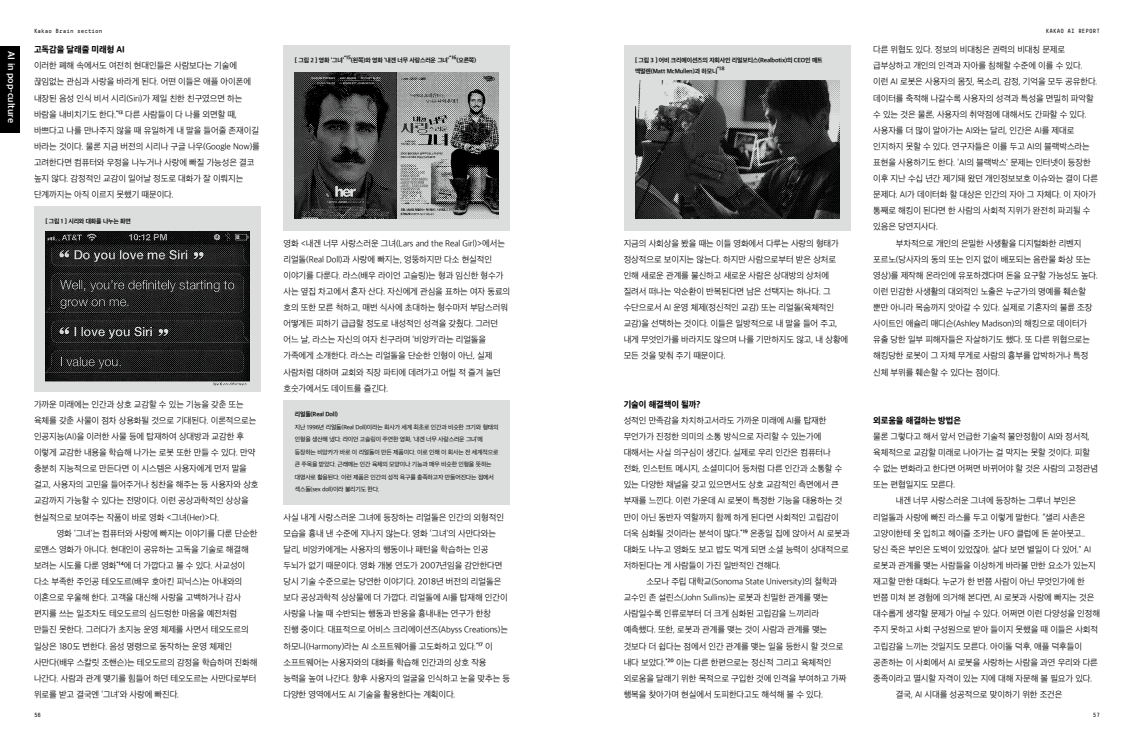
<style>
.page{position:relative;width:1134px;height:752px;background:#fff}
.page>*{position:absolute;margin:0;border:0;box-sizing:border-box;transform-origin:0 0}
.t1{font:9px "SD Gothic Neoa g Bd";letter-spacing:-.005em;color:#fff}
.t2{font:8.5px/16.1px "SD Gothic Neoa c Lt";letter-spacing:-.01em;color:#000}
.t3{font:8.5px "SD Gothic Neoa h Ex Bd";letter-spacing:-.01em;color:#000}
.t4{font:6px/12.5px "SD Gothic Neoa d Rg";letter-spacing:-.025em;color:#000}
.t5{font:6px/11px "SD Gothic Neoa g Bd";letter-spacing:-.025em;color:#000}
.t6{font:6px "Decima Mono R";color:#000}
</style>
<div class="page">
<div style="left:34px;top:206px;width:227px;height:186px;background:#dcdddd"></div>
<div style="left:283px;top:400px;width:227px;height:104px;background:#dcdddd"></div>
<div style="left:283px;top:45px;width:227px;height:186px;background:#dcdddd"></div>
<img style="left:295px;top:73px;width:204px;height:146px">
<div style="left:624px;top:45px;width:226px;height:186px;background:#dcdddd"></div>
<img style="left:635px;top:81px;width:204px;height:138px">
<div style="left:0;top:46px;width:20px;height:86px;background:#000"></div>
<img style="left:45px;top:231px;width:204px;height:154px">
<p class="t1" style="left:16px;top:51px;width:73px;rotate:90deg">AI in pop-culture</p>
<p class="t6" style="left:34px;top:28px;width:70px">Kakao Brain section</p>
<p class="t6" style="left:1046px;top:28px;width:55px">KAKAO AI REPORT</p>
<p class="t3" style="left:34px;top:45px;width:92px">고독감을 달래줄 미래형 AI</p>
<p class="t2" style="left:34px;top:58px;width:227px">이러한 폐해 속에서도 여전히 현대인들은 사람보다는 기술에 끊임없는 관심과 사랑을 바라게 된다. 어떤 이들은 애플 아이폰에 내장된 음성 인식 비서 시리(Siri)가 제일 친한 친구였으면 하는 바람을 내비치기도 한다.<sup>*13</sup> 다른 사람들이 다 나를 외면할 때, 바쁘다고 나를 만나주지 않을 때 유일하게 내 말을 들어줄 존재이길 바라는 것이다. 물론 지금 버전의 시리나 구글 나우(Google Now)를 고려한다면 컴퓨터와 우정을 나누거나 사랑에 빠질 가능성은 결코 높지 않다. 감정적인 교감이 일어날 정도로 대화가 잘 이뤄지는 단계까지는 아직 이르지 못했기 때문이다.</p>
<p class="t5" style="left:45px;top:215px;width:87px">[ 그림 1 ] 시리와 대화를 나누는 화면</p>
<p class="t2" style="left:34px;top:396px;width:226px">가까운 미래에는 인간과 상호 교감할 수 있는 기능을 갖춘 또는 육체를 갖춘 사물이 점차 상용화될 것으로 기대된다. 이론적으로는 인공지능(AI)을 이러한 사물 등에 탑재하여 상대방과 교감한 후 이렇게 교감한 내용을 학습해 나가는 로봇 또한 만들 수 있다. 만약 충분히 지능적으로 만든다면 이 시스템은 사용자에게 먼저 말을 걸고, 사용자의 고민을 들어주거나 칭찬을 해주는 등 사용자와 상호 교감까지 가능할 수 있다는 전망이다. 이런 공상과학적인 상상을 현실적으로 보여주는 작품이 바로 영화 &lt;그녀(Her)&gt;다.</p>
<p class="t2" style="left:34px;top:525px;width:225px;text-indent:23px">영화 ‘그녀’는 컴퓨터와 사랑에 빠지는 이야기를 다룬 단순한 로맨스 영화가 아니다. 현대인이 공유하는 고독을 기술로 해결해 보려는 시도를 다룬 영화<sup>*14</sup>에 더 가깝다고 볼 수 있다. 사교성이 다소 부족한 주인공 테오도르(배우 호아킨 피닉스)는 아내와의 이혼으로 우울해 한다. 고객을 대신해 사랑을 고백하거나 감사 편지를 쓰는 일조차도 테오도르의 심드렁한 마음을 예전처럼 만들진 못한다. 그러다가 초지능 운영 체제를 사면서 테오도르의 일상은 180도 변한다. 음성 명령으로 동작하는 운영 체제인 사만다(배우 스칼릿 조핸슨)는 테오도르의 감정을 학습하며 진화해 나간다. 사람과 관계 맺기를 힘들어 하던 테오도르는 사만다로부터 위로를 받고 결국엔 ‘그녀’와 사랑에 빠진다.</p>
<p class="t5" style="left:295px;top:54px;width:183px">[ 그림 2 ] 영화 ‘그녀’<sup>*15</sup>(왼쪽)와 영화 ‘내겐 너무 사랑스러운 그녀’<sup>*16</sup>(오른쪽)</p>
<p class="t5" style="left:635px;top:54px;width:189px">[ 그림 3 ] 어비 크리에이션즈의 자회사인 리얼보티스(Realbotix)의 CEO인 매트 맥멀렌(Matt McMullen)과 하모니<sup>*18</sup></p>
<p class="t2" style="left:283px;top:235px;width:228px">영화 &lt;내겐 너무 사랑스러운 그녀(Lars and the Real Girl)&gt;에서는 리얼돌(Real Doll)과 사랑에 빠지는, 엉뚱하지만 다소 현실적인 이야기를 다룬다. 라스(배우 라이언 고슬링)는 형과 임신한 형수가 사는 옆집 차고에서 혼자 산다. 자신에게 관심을 표하는 여자 동료의 호의 또한 모른 척하고, 매번 식사에 초대하는 형수마저 부담스러워 어떻게든 피하기 급급할 정도로 내성적인 성격을 갖췄다. 그러던 어느 날, 라스는 자신의 여자 친구라며 ‘비앙카’라는 리얼돌을 가족에게 소개한다. 라스는 리얼돌을 단순한 인형이 아닌, 실제 사람처럼 대하며 교회와 직장 파티에 데려가고 어릴 적 즐겨 놀던 호숫가에서도 데이트를 즐긴다.</p>
<p class="t5" style="left:295px;top:408px;width:45px">리얼돌(Real Doll)</p>
<p class="t4" style="left:295px;top:420px;width:205px">지난 1996년 리얼돌(Real Doll)이라는 회사가 세계 최초로 인간과 비슷한 크기와 형태의 인형을 생산해 냈다. 라이언 고슬링이 주연한 영화, ‘내겐 너무 사랑스러운 그녀’에 등장하는 비앙카가 바로 이 리얼돌이 만든 제품이다. 이로 인해 이 회사는 전 세계적으로 큰 주목을 받았다. 근래에는 인간 육체의 모양이나 기능과 매우 비슷한 인형을 뜻하는 대명사로 활용된다. 이런 제품은 인간의 성적 욕구를 충족하고자 만들어진다는 점에서 섹스돌(sex doll)이라 불리기도 한다.</p>
<p class="t2" style="left:283px;top:508px;width:228px">사실 내게 사랑스러운 그녀에 등장하는 리얼돌은 인간의 외형적인 모습을 흉내 낸 수준에 지나지 않는다. 영화 ‘그녀’의 사만다와는 달리, 비앙카에게는 사용자의 행동이나 패턴을 학습하는 인공 두뇌가 없기 때문이다. 영화 개봉 연도가 2007년임을 감안한다면 당시 기술 수준으로는 당연한 이야기다. 2018년 버전의 리얼돌은 보다 공상과학적 상상물에 더 가깝다. 리얼돌에 AI를 탑재해 인간이 사랑을 나눌 때 수반되는 행동과 반응을 흉내내는 연구가 한창<br>진행 중이다. 대표적으로 어비스 크리에이션즈(Abyss Creations)는 하모니(Harmony)라는 AI 소프트웨어를 고도화하고 있다.<sup>*17</sup> 이 소프트웨어는 사용자와의 대화를 학습해 인간과의 상호 작용 능력을 높여 나간다. 향후 사용자의 얼굴을 인식하고 눈을 맞추는 등 다양한 영역에서도 AI 기술을 활용한다는 계획이다.</p>
<p class="t2" style="left:624px;top:235px;width:226px">지금의 사회상을 봤을 때는 이들 영화에서 다루는 사랑의 형태가 정상적으로 보이지는 않는다. 하지만 사람으로부터 받은 상처로 인해 새로운 관계를 불신하고 새로운 사람은 상대방의 상처에 질려서 떠나는 악순환이 반복된다면 남은 선택지는 하나다. 그 수단으로서 AI 운영 체제(정신적인 교감) 또는 리얼돌(육체적인 교감)을 선택하는 것이다. 이들은 일방적으로 내 말을 들어 주고, 내게 무엇인가를 바라지도 않으며 나를 기만하지도 않고, 내 상황에 모든 것을 맞춰 주기 때문이다.</p>
<p class="t3" style="left:624px;top:400px;width:78px">기술이 해결책이 될까?</p>
<p class="t2" style="left:624px;top:412px;width:228px">성적인 만족감을 차치하고서라도 가까운 미래에 AI를 탑재한 무언가가 진정한 의미의 소통 방식으로 자리할 수 있는가에 대해서는 사실 의구심이 생긴다. 실제로 우리 인간은 컴퓨터나 전화, 인스턴트 메시지, 소셜미디어 등처럼 다른 인간과 소통할 수 있는 다양한 채널을 갖고 있으면서도 상호 교감적인 측면에서 큰 부재를 느낀다. 이런 가운데 AI 로봇이 특정한 기능을 대용하는 것 만이 아닌 동반자 역할까지 함께 하게 된다면 사회적인 고립감이 더욱 심화될 것이라는 분석이 많다.<sup>*19</sup> 온종일 집에 앉아서 AI 로봇과 대화도 나누고 영화도 보고 밥도 먹게 되면 소셜 능력이 상대적으로 저하된다는 게 사람들이 가진 일반적인 견해다.</p>
<p class="t2" style="left:624px;top:573px;width:224px;text-indent:23px">소모나 주립 대학교(Sonoma State University)의 철학과 교수인 존 설린스(John Sullins)는 로봇과 친밀한 관계를 맺는 사람일수록 인류로부터 더 크게 심화된 고립감을 느끼리라 예측했다. 또한, 로봇과 관계를 맺는 것이 사람과 관계를 맺는 것보다 더 쉽다는 점에서 인간 관계를 맺는 일을 등한시 할 것으로 내다 보았다.<sup>*20</sup> 이는 다른 한편으로는 정신적 그리고 육체적인 외로움을 달래기 위한 목적으로 구입한 것에 인격을 부여하고 가짜 행복을 찾아가며 현실에서 도피한다고도 해석해 볼 수 있다.</p>
<p class="t2" style="left:873px;top:42px;width:193px">다른 위협도 있다. 정보의 비대칭은 권력의 비대칭 문제로</p>
<p class="t2" style="left:873px;top:58px;width:211px">급부상하고 개인의 인격과 자아를 침해할 수준에 이를 수 있다.</p>
<p class="t2" style="left:873px;top:74px;width:226px">이런 AI 로봇은 사용자의 몸짓, 목소리, 감정, 기억을 모두 공유한다.</p>
<p class="t2" style="left:873px;top:90px;width:222px">데이터를 축적해 나갈수록 사용자의 성격과 특성을 면밀히 파악할</p>
<p class="t2" style="left:873px;top:106px;width:215px">수 있는 것은 물론, 사용자의 취약점에 대해서도 간파할 수 있다.</p>
<p class="t2" style="left:873px;top:122px;width:203px">사용자를 더 많이 알아가는 AI와는 달리, 인간은 AI를 제대로</p>
<p class="t2" style="left:873px;top:138px;width:218px">인지하지 못할 수 있다. 연구자들은 이를 두고 AI의 블랙박스라는</p>
<p class="t2" style="left:873px;top:154px;width:219px">표현을 사용하기도 한다. ‘AI의 블랙박스’ 문제는 인터넷이 등장한</p>
<p class="t2" style="left:873px;top:170px;width:226px">이후 지난 수십 년간 제기돼 왔던 개인정보보호 이슈와는 결이 다른</p>
<p class="t2" style="left:873px;top:186px;width:224px">문제다. AI가 데이터화 할 대상은 인간의 자아 그 자체다. 이 자아가</p>
<p class="t2" style="left:873px;top:203px;width:219px">통째로 해킹이 된다면 한 사람의 사회적 지위가 완전히 파괴될 수</p>
<p class="t2" style="left:873px;top:219px;width:66px">있음은 당연지사다.</p>
<p class="t2" style="left:896px;top:235px;width:187px">부차적으로 개인의 은밀한 사생활을 디지털화한 리벤지</p>
<p class="t2" style="left:873px;top:251px;width:219px">포르노(당사자의 동의 또는 인지 없이 배포되는 음란물 화상 또는</p>
<p class="t2" style="left:873px;top:267px;width:226px">영상)를 제작해 온라인에 유포하겠다며 돈을 요구할 가능성도 높다.</p>
<p class="t2" style="left:873px;top:283px;width:214px">이런 민감한 사생활의 대외적인 노출은 누군가의 명예를 훼손할</p>
<p class="t2" style="left:873px;top:299px;width:221px">뿐만 아니라 목숨까지 앗아갈 수 있다. 실제로 기혼자의 불륜 조장</p>
<p class="t2" style="left:873px;top:315px;width:216px">사이트인 애슐리 매디슨(Ashley Madison)의 해킹으로 데이터가</p>
<p class="t2" style="left:873px;top:331px;width:218px">유출 당한 일부 피해자들은 자살하기도 했다. 또 다른 위협으로는</p>
<p class="t2" style="left:873px;top:347px;width:217px">해킹당한 로봇이 그 자체 무게로 사람의 흉부를 압박하거나 특정</p>
<p class="t2" style="left:873px;top:364px;width:128px">신체 부위를 훼손할 수 있다는 점이다.</p>
<p class="t3" style="left:873px;top:416px;width:89px">외로움을 해결하는 방법은</p>
<p class="t2" style="left:873px;top:428px;width:218px">물론 그렇다고 해서 앞서 언급한 기술적 불안정함이 AI와 정서적,</p>
<p class="t2" style="left:873px;top:444px;width:218px">육체적으로 교감할 미래로 나아가는 걸 막지는 못할 것이다. 피할</p>
<p class="t2" style="left:873px;top:460px;width:226px">수 없는 변화라고 한다면 어쩌면 바뀌어야 할 것은 사람의 고정관념</p>
<p class="t2" style="left:873px;top:476px;width:84px">또는 편협일지도 모른다.</p>
<p class="t2" style="left:896px;top:492px;width:182px">내겐 너무 사랑스러운 그녀에 등장하는 그루너 부인은</p>
<p class="t2" style="left:873px;top:508px;width:214px">리얼돌과 사랑에 빠진 라스를 두고 이렇게 말한다. “샐리 사촌은</p>
<p class="t2" style="left:873px;top:525px;width:214px">고양이한테 옷 입히고 헤이즐 조카는 UFO 클럽에 돈 쏟아붓고..</p>
<p class="t2" style="left:873px;top:541px;width:220px">당신 죽은 부인은 도벽이 있었잖아. 살다 보면 별일이 다 있어." AI</p>
<p class="t2" style="left:873px;top:557px;width:224px">로봇과 관계를 맺는 사람들을 이상하게 바라볼 만한 요소가 있는지</p>
<p class="t2" style="left:873px;top:573px;width:213px">재고할 만한 대화다. 누군가 한 번쯤 사람이 아닌 무엇인가에 한</p>
<p class="t2" style="left:873px;top:589px;width:223px">번쯤 미쳐 본 경험에 의거해 본다면, AI 로봇과 사랑에 빠지는 것은</p>
<p class="t2" style="left:873px;top:605px;width:228px">대수롭게 생각할 문제가 아닐 수 있다. 어쩌면 이런 다양성을 인정해</p>
<p class="t2" style="left:873px;top:621px;width:226px">주지 못하고 사회 구성원으로 받아 들이지 못했을 때 이들은 사회적</p>
<p class="t2" style="left:873px;top:637px;width:210px">고립감을 느끼는 것일지도 모른다. 아이돌 덕후, 애플 덕후들이</p>
<p class="t2" style="left:873px;top:653px;width:226px">공존하는 이 사회에서 AI 로봇을 사랑하는 사람을 과연 우리와 다른</p>
<p class="t2" style="left:873px;top:669px;width:221px">종족이라고 멸시할 자격이 있는 지에 대해 자문해 볼 필요가 있다.</p>
<p class="t2" style="left:896px;top:686px;width:168px">결국, AI 시대를 성공적으로 맞이하기 위한 조건은</p>
<p class="t6" style="left:34px;top:711px;width:9px">56</p>
<p class="t6" style="left:1093px;top:711px;width:9px">57</p>
</div>
